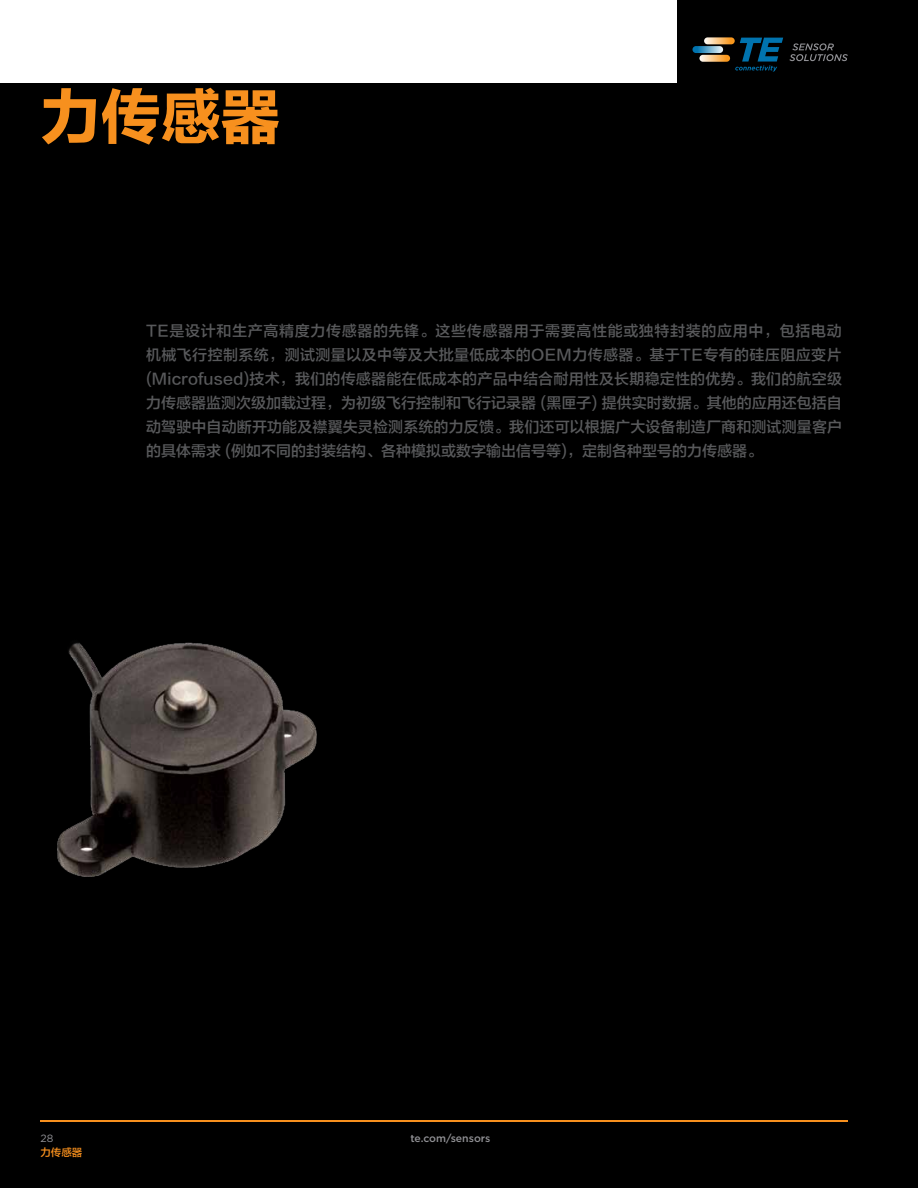
<style>
.page{position:relative;width:918px;height:1188px;background:#000}
.page>*{position:absolute;margin:0;border:0;box-sizing:border-box;transform-origin:0 0}
.t1{font:60px "FZLTDHJW GB1 0";color:#f7901e}
.t2{font:15px/24px "FZLTZHJW GB1 0";color:#58595b;text-align:justify}
.t3{font:500 10.5px "Gotham";color:#919195}
.t4{font:10.5px "FZLTZHJW GB1 0";color:#f7901e}
.t5{font:10.5px "Gotham";color:#919195}
</style>
<div class="page">
<svg style="left:704px;top:37px;width:31px;height:7px"></svg>
<svg style="left:699px;top:55px;width:31px;height:7px"></svg>
<svg style="left:692px;top:46px;width:31px;height:7px"></svg>
<svg style="left:735px;top:38px;width:48px;height:34px"></svg>
<svg style="left:789px;top:43px;width:59px;height:18px"></svg>
<hr style="left:40px;top:1120px;width:808px;height:2px;background:#f7901e">
<div style="left:0;top:0;width:676px;height:82px;background:#fff"></div>
<img style="left:57px;top:642px;width:259px;height:235px">
<h1 class="t1" style="left:40px;top:84px;width:241px">力传感器</h1>
<p class="t2" style="left:146px;top:319px;width:698px">TE是设计和生产高精度力传感器的先锋。这些传感器用于需要高性能或独特封装的应用中，包括电动机械飞行控制系统，测试测量以及中等及大批量低成本的OEM力传感器。基于TE专有的硅压阻应变片(Microfused)技术，我们的传感器能在低成本的产品中结合耐用性及长期稳定性的优势。我们的航空级力传感器监测次级加载过程，为初级飞行控制和飞行记录器 (黑匣子) 提供实时数据。其他的应用还包括自动驾驶中自动断开功能及襟翼失灵检测系统的力反馈。我们还可以根据广大设备制造厂商和测试测量客户的具体需求 (例如不同的封装结构、各种模拟或数字输出信号等)，定制各种型号的力传感器。</p>
<p class="t5" style="left:40px;top:1132px;width:14px">28</p>
<p class="t4" style="left:40px;top:1147px;width:43px">力传感器</p>
<p class="t3" style="left:410px;top:1132px;width:82px">te.com/sensors</p>
</div>
